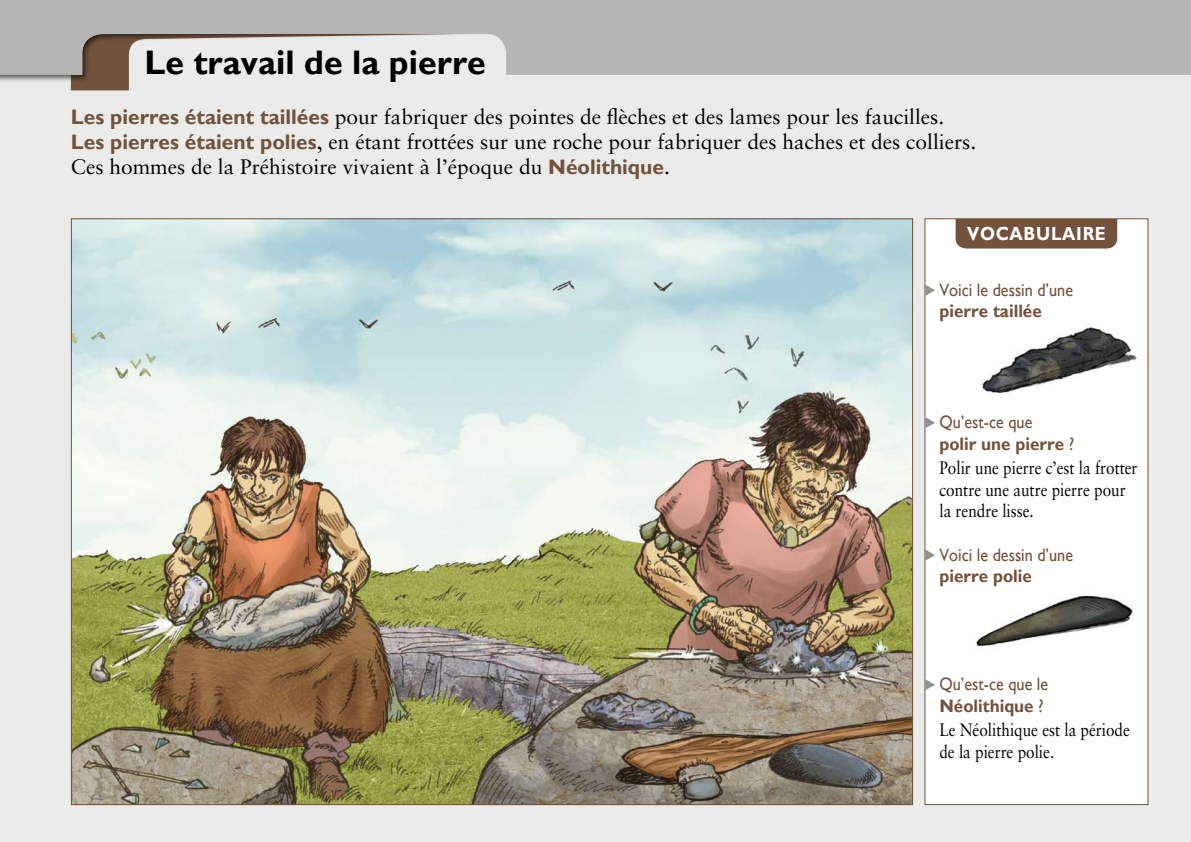
<style>
.page{position:relative;width:1191px;height:842px;background:#ebecea}
.page>*{position:absolute;margin:0;border:0;box-sizing:border-box;transform-origin:0 0}
.t1{font:700 34px "Gill Sans";color:#000}
.t2{font:21px/25px "Sabon";color:#000}
.t3{font:700 19px "Gill Sans";letter-spacing:.04em;color:#fff;scale:.9 1}
.t4{font:18px/21.6px "Sabon";color:#000;scale:.85 1}
.t5{font:18px/21.6px "Gill Sans";color:#72523d;scale:.9 1}
.t6{font:700 18px/21.6px "Gill Sans";color:#72523d;scale:.95 1}
.s1{font-family:"Gill Sans";font-weight:700;color:#72523d}
.s2{font-weight:400}
.s3{font-weight:700}
</style>
<div class="page">
<div style="left:0;top:0;width:1191px;height:94px;background:#000;opacity:.65"></div>
<svg style="left:0;top:0;width:1191px;height:75px;fill:#b5b5b3"></svg>
<img style="left:73px;top:220px;width:838px;height:583px">
<div style="left:924px;top:218px;width:224px;height:587px;background:#fff"></div>
<div style="left:955px;top:219px;width:162px;height:30px;background:#72523d"></div>
<img style="left:982px;top:327px;width:155px;height:67px">
<img style="left:976px;top:595px;width:157px;height:52px">
<svg style="left:925px;top:285px;width:10px;height:11px"></svg>
<svg style="left:925px;top:417px;width:10px;height:11px"></svg>
<svg style="left:925px;top:549px;width:10px;height:12px"></svg>
<svg style="left:925px;top:679px;width:10px;height:11px"></svg>
<h1 class="t1" style="left:145px;top:43px;width:343px">Le travail de la pierre</h1>
<p class="t2" style="left:71px;top:104px;width:907px"><span class="s1">Les pierres étaient taillées</span> pour fabriquer des pointes de flèches et des lames pour les faucilles.<br><span class="s1">Les pierres étaient polies</span>, en étant frottées sur une roche pour fabriquer des haches et des colliers.<br>Ces hommes de la Préhistoire vivaient à l’époque du <span class="s1">Néolithique</span>.</p>
<p class="t3" style="left:967px;top:223px;width:156px">vocabulaire</p>
<p class="t5" style="left:939px;top:279px;width:150px">Voici le dessin d’une</p>
<p class="t6" style="left:939px;top:300px;width:109px">pierre taillée</p>
<p class="t6" style="left:939px;top:411px;width:143px"><span class="s2">Qu’est-ce que<br></span>polir une pierre <span class="s2">?</span></p>
<p class="t4" style="left:939px;top:457px;width:235px">Polir une pierre c’est la frotter contre une autre pierre pour la rendre lisse.</p>
<p class="t5" style="left:939px;top:544px;width:150px">Voici le dessin d’une</p>
<p class="t6" style="left:939px;top:565px;width:99px">pierre polie</p>
<p class="t5" style="left:939px;top:673px;width:122px">Qu’est-ce que le<br><span class="s3">Néolithique</span> ?</p>
<p class="t4" style="left:939px;top:719px;width:226px">Le Néolithique est la période de la pierre polie.</p>
</div>
